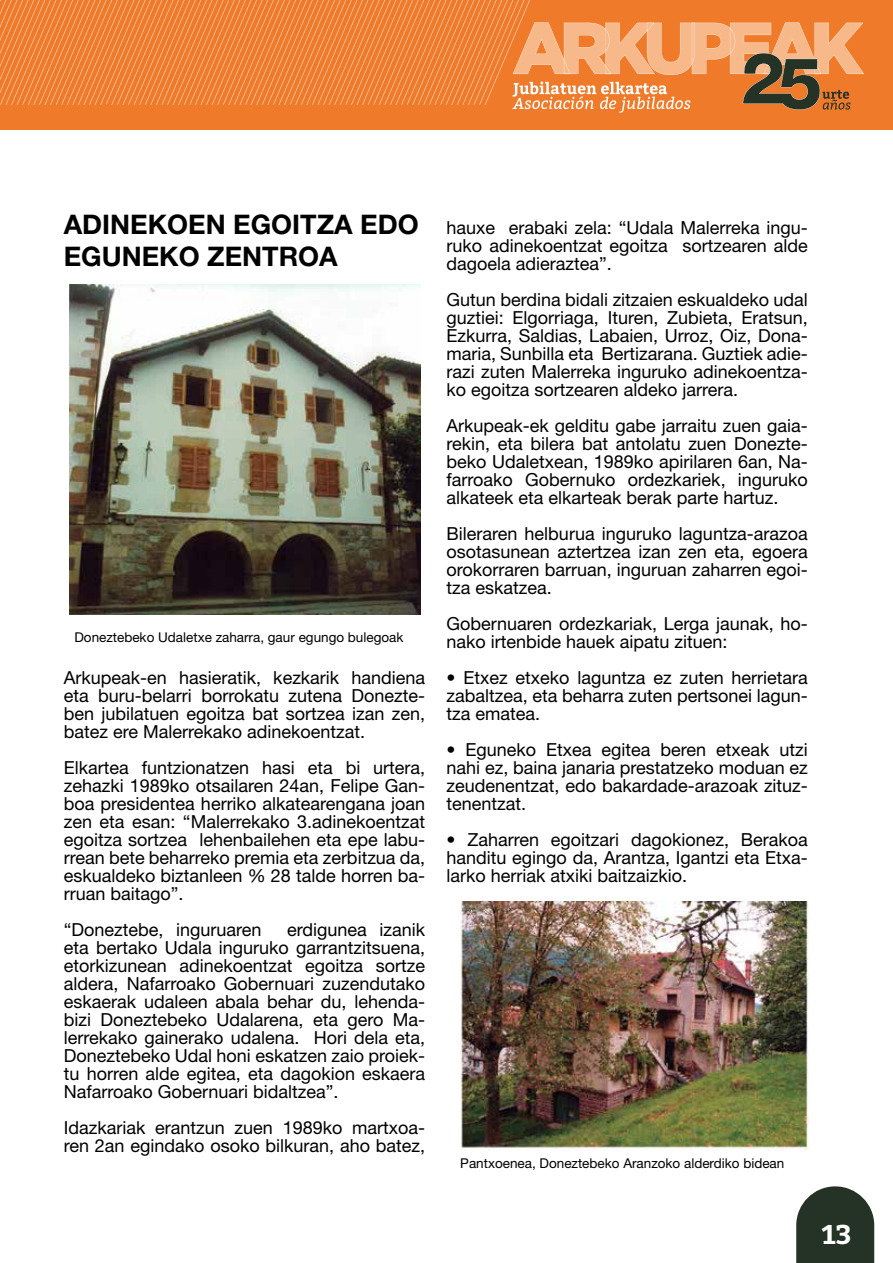
<style>
.page{position:relative;width:893px;height:1263px;background:#fff}
.page>*{position:absolute;margin:0;border:0;box-sizing:border-box;transform-origin:0 0}
.t1{font:700 27px/32.4px "Helvetica Neue";color:#000}
.t2{font:700 27px "Bitter";color:#fff}
.t3{font:18px/18px "Helvetica Neue";color:#000;text-align:justify}
.t4{font:13.5px "Helvetica Neue";color:#000}
</style>
<div class="page">
<div style="left:0;top:0;width:893px;height:130px;background:#ef7a2a"></div>
<svg style="left:0;top:0;width:864px;height:113px"></svg>
<svg style="left:796px;top:1186px;width:78px;height:77px"></svg>
<img style="left:70px;top:285px;width:351px;height:330px">
<img style="left:460px;top:901px;width:349px;height:249px">
<h1 class="t1" style="left:64px;top:207px;width:356px">ADINEKOEN EGOITZA EDO<br>EGUNEKO ZENTROA</h1>
<p class="t4" style="left:74px;top:629px;width:331px">Doneztebeko Udaletxe zaharra, gaur egungo bulegoak</p>
<p class="t3" style="left:64px;top:668px;width:363px">Arkupeak-en hasieratik, kezkarik handiena eta buru-belarri borrokatu zutena Donezte&shy;ben jubilatuen egoitza bat sortzea izan zen, batez ere Malerrekako adinekoentzat.</p>
<p class="t3" style="left:64px;top:758px;width:363px">Elkartea funtzionatzen hasi eta bi urtera, zehazki 1989ko otsailaren 24an, Felipe Gan&shy;boa presidentea herriko alkatearengana joan zen eta esan: “Malerrekako 3.adinekoentzat egoitza sortzea lehenbailehen eta epe labu&shy;rrean bete beharreko premia eta zerbitzua da, eskualdeko biztanleen % 28 talde horren ba&shy;rruan baitago”.</p>
<p class="t3" style="left:64px;top:920px;width:199px">“Doneztebe, inguruaren</p>
<p class="t3" style="left:64px;top:920px;width:363px;text-indent:223px">erdigunea izanik eta bertako Udala inguruko garrantzitsuena, etorkizunean adinekoentzat egoitza sortze aldera, Nafarroako Gobernuari zuzendutako eskaerak udaleen abala behar du, lehenda&shy;bizi Doneztebeko Udalarena, eta gero Ma&shy;lerrekako gainerako udalena. Hori dela eta, Doneztebeko Udal honi eskatzen zaio proiek&shy;tu horren alde egitea, eta dagokion eskaera Nafarroako Gobernuari bidaltzea”.</p>
<p class="t3" style="left:64px;top:1118px;width:363px">Idazkariak erantzun zuen 1989ko martxoa&shy;ren 2an egindako osoko bilkuran, aho batez,</p>
<p class="t3" style="left:446px;top:218px;width:363px">hauxe erabaki zela: “Udala Malerreka ingu&shy;ruko adinekoentzat egoitza sortzearen alde dagoela adieraztea”.</p>
<p class="t3" style="left:446px;top:290px;width:363px">Gutun berdina bidali zitzaien eskualdeko udal guztiei: Elgorriaga, Ituren, Zubieta, Eratsun, Ezkurra, Saldias, Labaien, Urroz, Oiz, Dona&shy;maria, Sunbilla eta Bertizarana. Guztiek adie&shy;razi zuten Malerreka inguruko adinekoentza&shy;ko egoitza sortzearen aldeko jarrera.</p>
<p class="t3" style="left:446px;top:416px;width:363px">Arkupeak-ek gelditu gabe jarraitu zuen gaia&shy;rekin, eta bilera bat antolatu zuen Donezte&shy;beko Udaletxean, 1989ko apirilaren 6an, Na&shy;farroako Gobernuko ordezkariek, inguruko alkateek eta elkarteak berak parte hartuz.</p>
<p class="t3" style="left:446px;top:524px;width:363px">Bileraren helburua inguruko laguntza-arazoa osotasunean aztertzea izan zen eta, egoera orokorraren barruan, inguruan zaharren egoi&shy;tza eskatzea.</p>
<p class="t3" style="left:446px;top:614px;width:363px">Gobernuaren ordezkariak, Lerga jaunak, ho&shy;nako irtenbide hauek aipatu zituen:</p>
<p class="t3" style="left:446px;top:668px;width:363px">• Etxez etxeko laguntza ez zuten herrietara zabaltzea, eta beharra zuten pertsonei lagun&shy;tza ematea.</p>
<p class="t3" style="left:446px;top:740px;width:363px">• Eguneko Etxea egitea beren etxeak utzi nahi ez, baina janaria prestatzeko moduan ez zeudenentzat, edo bakardade-arazoak zituz&shy;tenentzat.</p>
<p class="t3" style="left:446px;top:830px;width:363px">• Zaharren egoitzari dagokionez, Berakoa handitu egingo da, Arantza, Igantzi eta Etxa&shy;larko herriak atxiki baitzaizkio.</p>
<p class="t4" style="left:460px;top:1155px;width:326px">Pantxoenea, Doneztebeko Aranzoko alderdiko bidean</p>
<h1 class="t2" style="left:821px;top:1218px;width:32px">13</h1>
</div>
